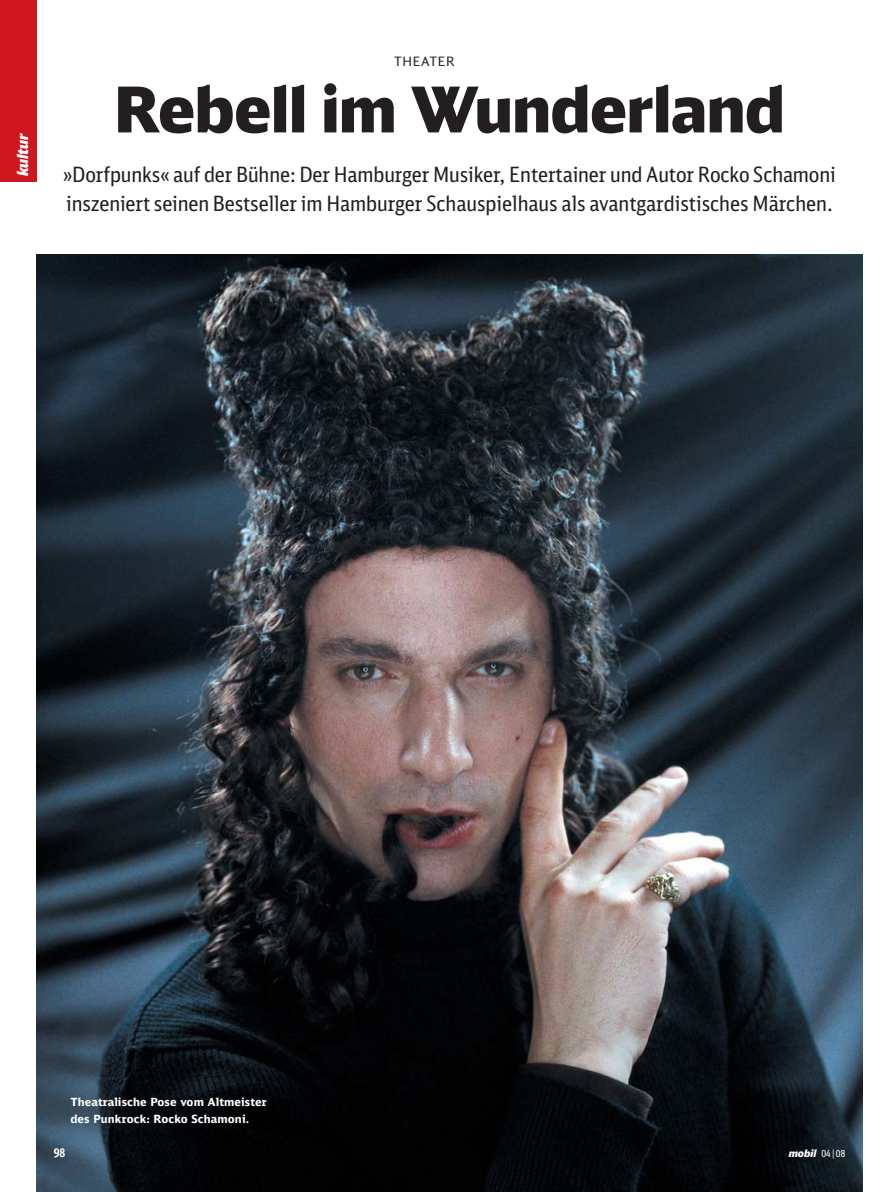
<style>
.page{position:relative;width:896px;height:1192px;background:#fff}
.page>*{position:absolute;margin:0;border:0;box-sizing:border-box;transform-origin:0 0}
.t1{font:900 63px "DB Head";letter-spacing:-.01em;color:#231f20}
.t2{font:21px/28.5px "DB Sans Cond";letter-spacing:-.005em;color:#231f20}
.t3{font:italic 900 15px "DB Head";color:#fff}
.t4{font:12.9px "DB Head";letter-spacing:.05em;color:#231f20}
.t5{font:700 12px "DB Sans Comp Altern";color:#fff}
.t6{font:700 11.25px/16.5px "DB Sans";letter-spacing:.01em;color:#fff}
.t7{font:italic 900 10.2px "DB Head";color:#fff}
.s1{font-family:"DB Sans Comp Altern";font-weight:400;font-style:normal;font-size:9.75px}
</style>
<div class="page">
<img style="left:37px;top:254px;width:825px;height:938px">
<div style="left:0;top:0;width:37px;height:182px;background:#cf171f"></div>
<p class="t3" style="left:17px;top:176px;width:45px;rotate:-90deg">kultur</p>
<p class="t4" style="left:394px;top:56px;width:62px">THEATER</p>
<h1 class="t1" style="left:114px;top:81px;width:672px">Rebell im Wunderland</h1>
<p class="t2" style="left:63px;top:162px;width:774px">»Dorfpunks« auf der Bühne: Der Hamburger Musiker, Entertainer und Autor Rocko Schamoni inszeniert seinen Bestseller im Hamburger Schauspielhaus als avantgardistisches Märchen.</p>
<p class="t6" style="left:70px;top:1094px;width:198px">Theatralische Pose vom Altmeister des Punkrock: Rocko Schamoni.</p>
<p class="t5" style="left:54px;top:1147px;width:13px">98</p>
<p class="t7" style="left:788px;top:1149px;width:58px">mobil <span class="s1">04 | 08</span></p>
</div>
